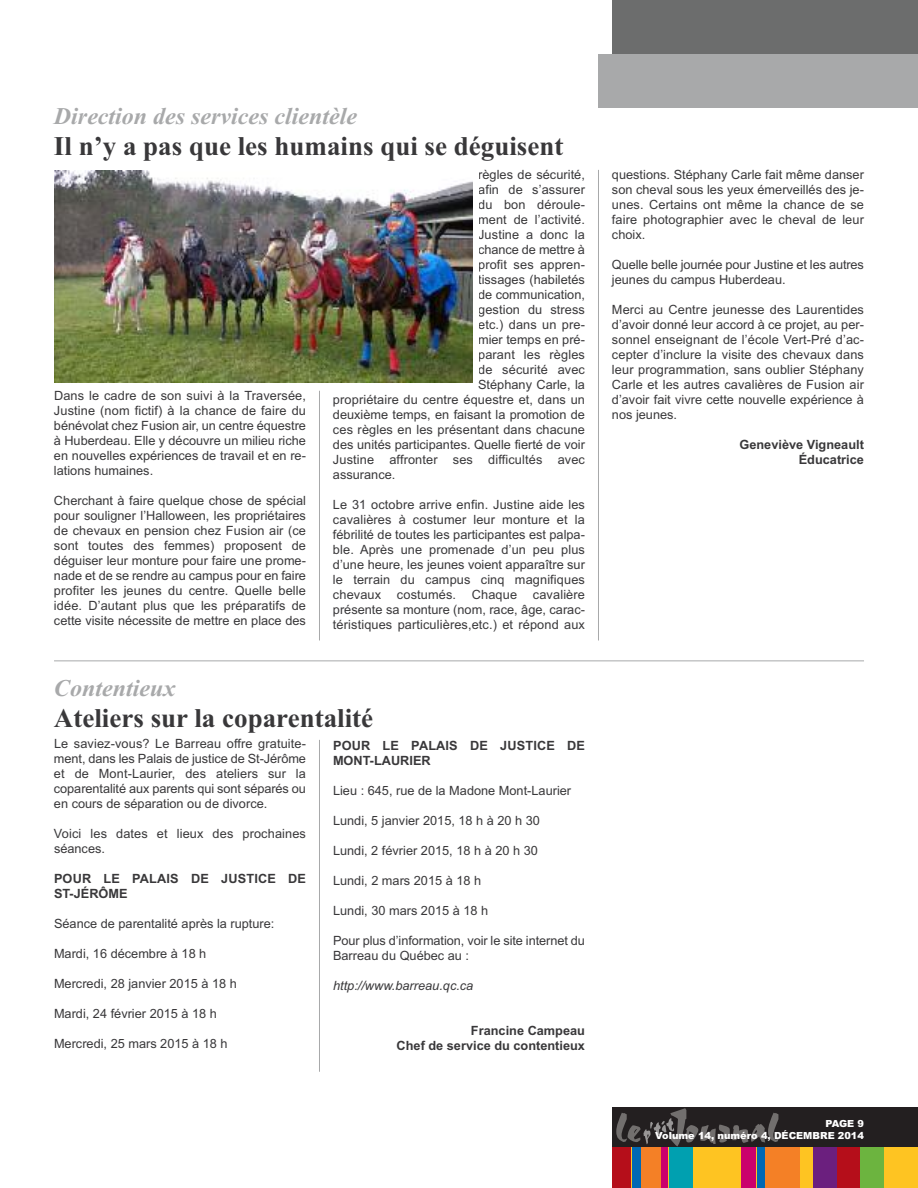
<style>
.page{position:relative;width:918px;height:1188px;background:#fff}
.page>*{position:absolute;margin:0;border:0;box-sizing:border-box;transform-origin:0 0}
.t1{font:700 27px "Times New Roman";color:#39383a}
.t2{font:italic 700 24px "Times New Roman";color:#a8a9aa}
.t3{font:12.75px/15px "Arial";color:#39383a;text-align:justify}
.t4{font:700 12.75px/15px "Arial";color:#39383a;text-align:right}
.t5{font:italic 12.75px "Arial";color:#39383a}
.t6{font:900 9.75px/11.7px "Arial";color:#fff;text-align:right}
</style>
<div class="page">
<hr style="left:319px;top:391px;width:1px;height:249px;background:#a8a9aa">
<hr style="left:598px;top:170px;width:1px;height:470px;background:#a8a9aa">
<div style="left:612px;top:1107px;width:306px;height:81px;background:#231f20"></div>
<svg style="left:616px;top:1108px;width:163px;height:38px"></svg>
<div style="left:612px;top:1147px;width:306px;height:41px;background:#fec422"></div>
<div style="left:612px;top:1147px;width:19px;height:41px;background:#b50e1a"></div>
<div style="left:632px;top:1147px;width:9px;height:41px;background:#0168b3"></div>
<div style="left:641px;top:1147px;width:20px;height:41px;background:#f48026"></div>
<div style="left:661px;top:1147px;width:7px;height:41px;background:#ca016c"></div>
<div style="left:669px;top:1147px;width:24px;height:41px;background:#00a0b0"></div>
<div style="left:741px;top:1147px;width:14px;height:41px;background:#ca016c"></div>
<div style="left:757px;top:1147px;width:8px;height:41px;background:#0168b3"></div>
<div style="left:765px;top:1147px;width:35px;height:41px;background:#f48026"></div>
<div style="left:813px;top:1147px;width:24px;height:41px;background:#6b1f7e"></div>
<div style="left:837px;top:1147px;width:23px;height:41px;background:#b50e1a"></div>
<div style="left:860px;top:1147px;width:24px;height:41px;background:#6cb43f"></div>
<div style="left:612px;top:0;width:306px;height:54px;background:#6c6d6d"></div>
<div style="left:598px;top:54px;width:320px;height:54px;background:#a8a9aa"></div>
<img style="left:54px;top:171px;width:419px;height:211px">
<hr style="left:54px;top:660px;width:810px;height:1px;background:#a8a9aa">
<hr style="left:319px;top:740px;width:1px;height:332px;background:#a8a9aa">
<h2 class="t2" style="left:54px;top:102px;width:305px">Direction des services clientèle</h2>
<h1 class="t1" style="left:54px;top:130px;width:511px">Il n’y a pas que les humains qui se déguisent</h1>
<p class="t3" style="left:54px;top:388px;width:254px">Dans le cadre de son suivi à la Traversée, Justine (nom fictif) à la chance de faire du bénévolat chez Fusion air, un centre équestre à Huberdeau. Elle y découvre un milieu riche en nouvelles expériences de travail et en re&shy;lations humaines.</p>
<p class="t3" style="left:54px;top:493px;width:254px">Cherchant à faire quelque chose de spécial pour souligner l’Halloween, les propriétaires de chevaux en pension chez Fusion air (ce sont toutes des femmes) proposent de déguiser leur monture pour faire une prome&shy;nade et de se rendre au campus pour en faire profiter les jeunes du centre. Quelle belle idée. D’autant plus que les préparatifs de cette visite nécessite de mettre en place des</p>
<p class="t3" style="left:478px;top:167px;width:108px">règles de sécurité,</p>
<p class="t3" style="left:478px;top:182px;width:108px">afin de s’assurer</p>
<p class="t3" style="left:478px;top:197px;width:108px">du bon déroule-</p>
<p class="t3" style="left:478px;top:212px;width:108px">ment de l’activité.</p>
<p class="t3" style="left:478px;top:227px;width:108px">Justine a donc la</p>
<p class="t3" style="left:478px;top:242px;width:108px">chance de mettre à</p>
<p class="t3" style="left:478px;top:257px;width:108px">profit ses appren-</p>
<p class="t3" style="left:478px;top:272px;width:108px">tissages (habiletés</p>
<p class="t3" style="left:478px;top:287px;width:108px">de communication,</p>
<p class="t3" style="left:478px;top:302px;width:108px">gestion du stress</p>
<p class="t3" style="left:478px;top:317px;width:108px">etc.) dans un pre-</p>
<p class="t3" style="left:478px;top:332px;width:108px">mier temps en pré-</p>
<p class="t3" style="left:478px;top:347px;width:108px">parant les règles</p>
<p class="t3" style="left:478px;top:362px;width:108px">de sécurité avec</p>
<p class="t3" style="left:478px;top:377px;width:108px">Stéphany Carle, la</p>
<p class="t3" style="left:333px;top:392px;width:253px">propriétaire du centre équestre et, dans un</p>
<p class="t3" style="left:333px;top:407px;width:253px">deuxième temps, en faisant la promotion de</p>
<p class="t3" style="left:333px;top:422px;width:253px">ces règles en les présentant dans chacune</p>
<p class="t3" style="left:333px;top:437px;width:253px">des unités participantes. Quelle fierté de voir</p>
<p class="t3" style="left:333px;top:452px;width:253px">Justine affronter ses difficultés avec</p>
<p class="t3" style="left:333px;top:467px;width:64px">assurance.</p>
<p class="t3" style="left:333px;top:497px;width:254px">Le 31 octobre arrive enfin. Justine aide les cavalières à costumer leur monture et la fébrilité de toutes les participantes est palpa&shy;ble. Après une promenade d’un peu plus d’une heure, les jeunes voient apparaître sur le terrain du campus cinq magnifiques chevaux costumés. Chaque cavalière présente sa monture (nom, race, âge, carac&shy;téristiques particulières,etc.) et répond aux</p>
<h2 class="t2" style="left:54px;top:674px;width:123px">Contentieux</h2>
<h1 class="t1" style="left:54px;top:702px;width:321px">Ateliers sur la coparentalité</h1>
<p class="t3" style="left:54px;top:736px;width:254px">Le saviez-vous? Le Barreau offre gratuite&shy;ment, dans les Palais de justice de St-Jérôme et de Mont-Laurier, des ateliers sur la coparentalité aux parents qui sont séparés ou en cours de séparation ou de divorce.</p>
<p class="t3" style="left:54px;top:826px;width:254px">Voici les dates et lieux des prochaines séances.</p>
<p class="t4" style="left:54px;top:871px;width:254px;text-align:left">POUR LE PALAIS DE JUSTICE DE<br>ST-JÉRÔME</p>
<p class="t3" style="left:54px;top:916px;width:222px">Séance de parentalité après la rupture:</p>
<p class="t3" style="left:54px;top:946px;width:154px">Mardi, 16 décembre à 18 h</p>
<p class="t3" style="left:54px;top:976px;width:184px">Mercredi, 28 janvier 2015 à 18 h</p>
<p class="t3" style="left:54px;top:1006px;width:165px">Mardi, 24 février 2015 à 18 h</p>
<p class="t3" style="left:54px;top:1036px;width:175px">Mercredi, 25 mars 2015 à 18 h</p>
<p class="t4" style="left:333px;top:738px;width:253px;text-align:left">POUR LE PALAIS DE JUSTICE DE<br>MONT-LAURIER</p>
<p class="t3" style="left:333px;top:783px;width:240px">Lieu : 645, rue de la Madone Mont-Laurier</p>
<p class="t3" style="left:333px;top:813px;width:209px">Lundi, 5 janvier 2015, 18 h à 20 h 30</p>
<p class="t3" style="left:333px;top:843px;width:206px">Lundi, 2 février 2015, 18 h à 20 h 30</p>
<p class="t3" style="left:333px;top:873px;width:150px">Lundi, 2 mars 2015 à 18 h</p>
<p class="t3" style="left:333px;top:903px;width:157px">Lundi, 30 mars 2015 à 18 h</p>
<p class="t3" style="left:333px;top:933px;width:254px">Pour plus d’information, voir le site internet du<br>Barreau du Québec au :</p>
<p class="t5" style="left:333px;top:978px;width:142px">http://www.barreau.qc.ca</p>
<p class="t4" style="left:397px;top:1023px;width:190px">Francine Campeau<br>Chef de service du contentieux</p>
<p class="t3" style="left:612px;top:167px;width:254px">questions. Stéphany Carle fait même danser son cheval sous les yeux émerveillés des je&shy;unes. Certains ont même la chance de se faire photographier avec le cheval de leur choix.</p>
<p class="t3" style="left:612px;top:257px;width:254px">Quelle belle journée pour Justine et les autres jeunes du campus Huberdeau.</p>
<p class="t3" style="left:612px;top:302px;width:254px">Merci au Centre jeunesse des Laurentides d’avoir donné leur accord à ce projet, au per&shy;sonnel enseignant de l’école Vert-Pré d’ac&shy;cepter d’inclure la visite des chevaux dans leur programmation, sans oublier Stéphany Carle et les autres cavalières de Fusion air d’avoir fait vivre cette nouvelle expérience à nos jeunes.</p>
<p class="t4" style="left:739px;top:437px;width:126px">Geneviève Vigneault<br>Éducatrice</p>
<p class="t6" style="left:655px;top:1118px;width:210px">PAGE 9<br>Volume 14, numéro 4, DÉCEMBRE 2014</p>
</div>
